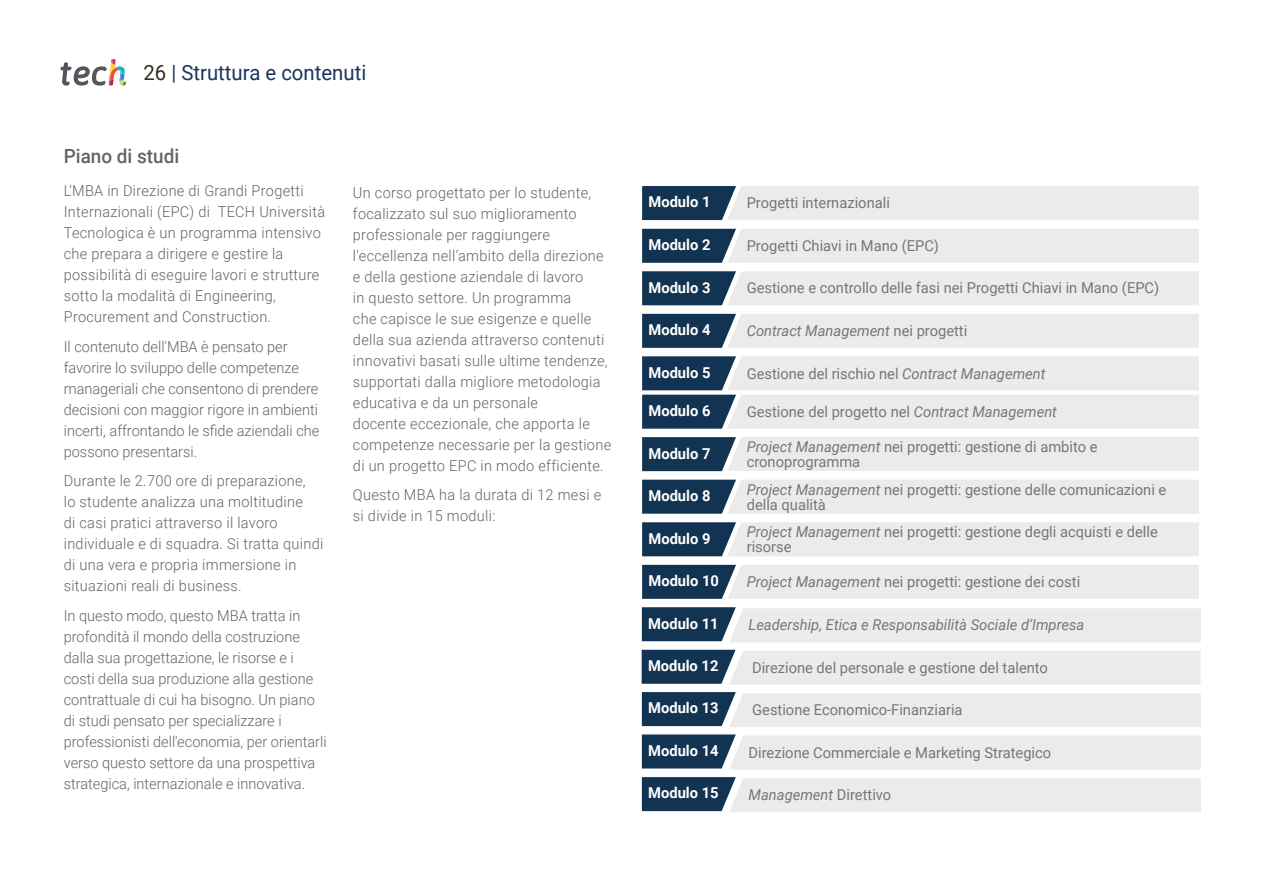
<style>
.page{position:relative;width:1263px;height:893px;background:#fff}
.page>*{position:absolute;margin:0;border:0;box-sizing:border-box;transform-origin:0 0}
.t1{font:21px "Roboto";color:#1a355c}
.t2{font:500 19.5px "Roboto";color:#61646a}
.t3{font:300 15px/21px "Roboto";letter-spacing:.02em;color:#61646a}
.t4{font:15px/15px "Roboto";color:#74777b}
.t5{font:300 15px/21px "Roboto";color:#61646a}
.t6{font:700 15px "Roboto";color:#fff}
.t7{font:italic 15px "Roboto";color:#74777b}
.s1{color:#312e20}
.s2{font-style:normal}
.s3{font-style:italic}
</style>
<div class="page">
<svg style="left:61px;top:59px;width:65px;height:27px"></svg>
<svg style="left:642px;top:186px;width:557px;height:34px;background:#c8ced2"></svg>
<svg style="left:642px;top:271px;width:557px;height:34px;background:#c8ced2"></svg>
<svg style="left:642px;top:437px;width:557px;height:34px;background:#c8ced2"></svg>
<svg style="left:642px;top:314px;width:557px;height:34px;background:#c8ced2"></svg>
<svg style="left:642px;top:480px;width:557px;height:34px;background:#c9ced2"></svg>
<svg style="left:642px;top:229px;width:557px;height:34px;background:#c8ced2"></svg>
<svg style="left:642px;top:356px;width:557px;height:73px;background:#ccd1d5"></svg>
<svg style="left:642px;top:522px;width:557px;height:34px;background:#c8ced2"></svg>
<svg style="left:642px;top:565px;width:557px;height:34px;background:#c8ced2"></svg>
<svg style="left:642px;top:607px;width:559px;height:35px;background:#cad0d4"></svg>
<svg style="left:642px;top:650px;width:558px;height:35px;background:#cad0d3"></svg>
<svg style="left:642px;top:692px;width:559px;height:35px;background:#cad0d4"></svg>
<svg style="left:642px;top:734px;width:559px;height:36px;background:#cbd1d5"></svg>
<svg style="left:642px;top:777px;width:559px;height:35px;background:#cad0d4"></svg>
<h1 class="t1" style="left:144px;top:57px;width:224px"><span class="s1">26</span> | Struttura e contenuti</h1>
<h2 class="t2" style="left:64px;top:143px;width:117px">Piano di studi</h2>
<p class="t3" style="left:64px;top:180px;width:263px">L'MBA in Direzione di Grandi Progetti Internazionali (EPC) di TECH Università Tecnologica è un programma intensivo che prepara a dirigere e gestire la possibilità di eseguire lavori e strutture sotto la modalità di Engineering, Procurement and Construction.</p>
<p class="t5" style="left:64px;top:335px;width:257px">Il contenuto dell'MBA è pensato per favorire lo sviluppo delle competenze manageriali che consentono di prendere decisioni con maggior rigore in ambienti incerti, affrontando le sfide aziendali che possono presentarsi.</p>
<p class="t3" style="left:64px;top:470px;width:261px">Durante le 2.700 ore di preparazione,<br>lo studente analizza una moltitudine<br>di casi pratici attraverso il lavoro individuale e di squadra. Si tratta quindi di una vera e propria immersione in situazioni reali di business.</p>
<p class="t5" style="left:64px;top:604px;width:264px">In questo modo, questo MBA tratta in profondità il mondo della costruzione dalla sua progettazione, le risorse e i costi della sua produzione alla gestione contrattuale di cui ha bisogno. Un piano di studi pensato per specializzare i professionisti dell'economia, per orientarli verso questo settore da una prospettiva strategica, internazionale e innovativa.</p>
<p class="t3" style="left:353px;top:181px;width:260px">Un corso progettato per lo studente, focalizzato sul suo miglioramento professionale per raggiungere l'eccellenza nell’ambito della direzione e della gestione aziendale di lavoro<br>in questo settore. Un programma<br>che capisce le sue esigenze e quelle della sua azienda attraverso contenuti innovativi basati sulle ultime tendenze, supportati dalla migliore metodologia educativa e da un personale<br>docente eccezionale, che apporta le competenze necessarie per la gestione di un progetto EPC in modo efficiente.</p>
<p class="t3" style="left:353px;top:484px;width:250px">Questo MBA ha la durata di 12 mesi e si divide in 15 moduli:</p>
<p class="t6" style="left:648px;top:192px;width:63px">Modulo 1</p>
<p class="t6" style="left:648px;top:234px;width:63px">Modulo 2</p>
<p class="t6" style="left:648px;top:277px;width:63px">Modulo 3</p>
<p class="t6" style="left:648px;top:319px;width:63px">Modulo 4</p>
<p class="t6" style="left:648px;top:362px;width:63px">Modulo 5</p>
<p class="t6" style="left:648px;top:400px;width:63px">Modulo 6</p>
<p class="t6" style="left:648px;top:443px;width:63px">Modulo 7</p>
<p class="t6" style="left:648px;top:485px;width:63px">Modulo 8</p>
<p class="t6" style="left:648px;top:528px;width:63px">Modulo 9</p>
<p class="t6" style="left:648px;top:570px;width:72px">Modulo 10</p>
<p class="t4" style="left:747px;top:195px;width:145px">Progetti internazionali</p>
<p class="t4" style="left:747px;top:237px;width:194px">Progetti Chiavi in Mano (EPC)</p>
<p class="t4" style="left:747px;top:280px;width:414px">Gestione e controllo delle fasi nei Progetti Chiavi in Mano (EPC)</p>
<p class="t7" style="left:747px;top:320px;width:222px">Contract Management <span class="s2">nei progetti</span></p>
<p class="t4" style="left:747px;top:366px;width:300px">Gestione del rischio nel <span class="s3">Contract Management</span></p>
<p class="t4" style="left:747px;top:404px;width:312px">Gestione del progetto nel <span class="s3">Contract Management</span></p>
<p class="t4" style="left:747px;top:439px;width:352px"><span class="s3">Project Management</span> nei progetti: gestione di ambito e cronoprogramma</p>
<p class="t4" style="left:747px;top:481px;width:421px"><span class="s3">Project Management</span> nei progetti: gestione delle comunicazioni e della qualità</p>
<p class="t4" style="left:747px;top:524px;width:413px"><span class="s3">Project Management</span> nei progetti: gestione degli acquisti e delle risorse</p>
<p class="t4" style="left:747px;top:573px;width:335px"><span class="s3">Project Management</span> nei progetti: gestione dei costi</p>
<p class="t6" style="left:648px;top:613px;width:72px">Modulo 11</p>
<p class="t7" style="left:748px;top:614px;width:337px">Leadership, Etica e Responsabilità Sociale d’Impresa</p>
<p class="t6" style="left:648px;top:655px;width:72px">Modulo 12</p>
<p class="t4" style="left:752px;top:659px;width:297px">Direzione del personale e gestione del talento</p>
<p class="t6" style="left:648px;top:698px;width:72px">Modulo 13</p>
<p class="t4" style="left:752px;top:702px;width:212px">Gestione Economico-Finanziaria</p>
<p class="t6" style="left:648px;top:740px;width:72px">Modulo 14</p>
<p class="t4" style="left:748px;top:744px;width:304px">Direzione Commerciale e Marketing Strategico</p>
<p class="t6" style="left:648px;top:783px;width:72px">Modulo 15</p>
<p class="t7" style="left:748px;top:784px;width:144px">Management <span class="s2">Direttivo</span></p>
</div>
